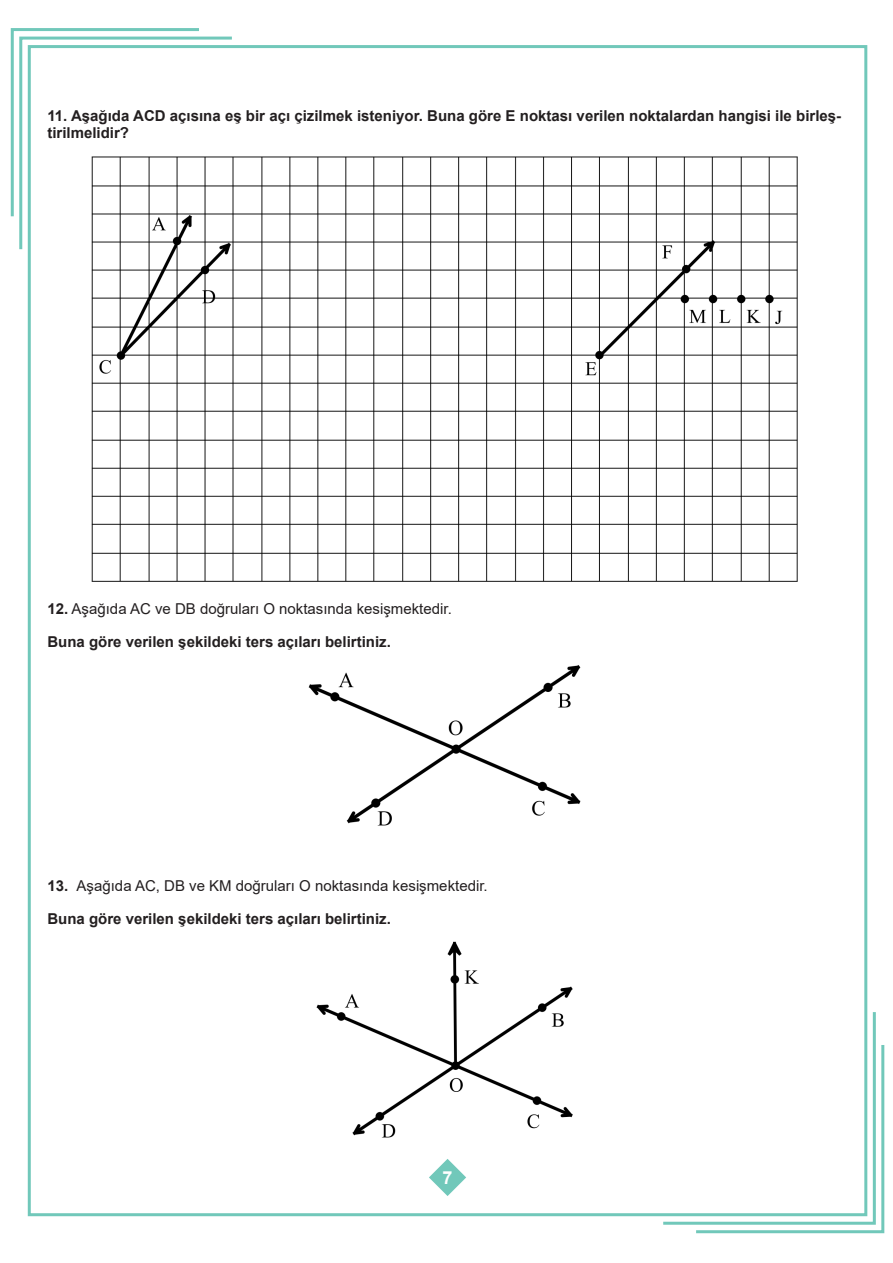
<style>
.page{position:relative;width:893px;height:1263px;background:#fff}
.page>*{position:absolute;margin:0;border:0;box-sizing:border-box;transform-origin:0 0}
.t1{font:700 18px "Arial";color:#fff}
.t2{font:700 15px/17.2px "Arial";color:#231f20}
.t3{font:15px/32.2px "Arial";color:#231f20}
.s1{font-weight:400}
.s2{font-weight:700}
</style>
<div class="page">
<svg style="left:19px;top:36px;width:216px;height:216px"></svg>
<svg style="left:10px;top:28px;width:192px;height:191px"></svg>
<svg style="left:660px;top:1009px;width:216px;height:216px"></svg>
<svg style="left:693px;top:1042px;width:192px;height:192px"></svg>
<svg style="left:429px;top:1159px;width:37px;height:37px"></svg>
<img style="left:90px;top:156px;width:708px;height:426px">
<img style="left:308px;top:665px;width:273px;height:161px">
<img style="left:316px;top:941px;width:257px;height:197px">
<p class="t2" style="left:47px;top:107px;width:795px">11. Aşağıda ACD açısına eş bir açı çizilmek isteniyor. Buna göre E noktası verilen noktalardan hangisi ile birleş&shy;tirilmelidir?</p>
<p class="t2" style="left:47px;top:593px;width:406px;line-height:32.2px">12. <span class="s1">Aşağıda AC ve DB doğruları O noktasında kesişmektedir.<br></span>Buna göre verilen şekildeki ters açıları belirtiniz.</p>
<p class="t3" style="left:47px;top:870px;width:442px"><span class="s2">13.</span> Aşağıda AC, DB ve KM doğruları O noktasında kesişmektedir.<br><span class="s2">Buna göre verilen şekildeki ters açıları belirtiniz.</span></p>
<p class="t1" style="left:443px;top:1165px;width:12px">7</p>
</div>
